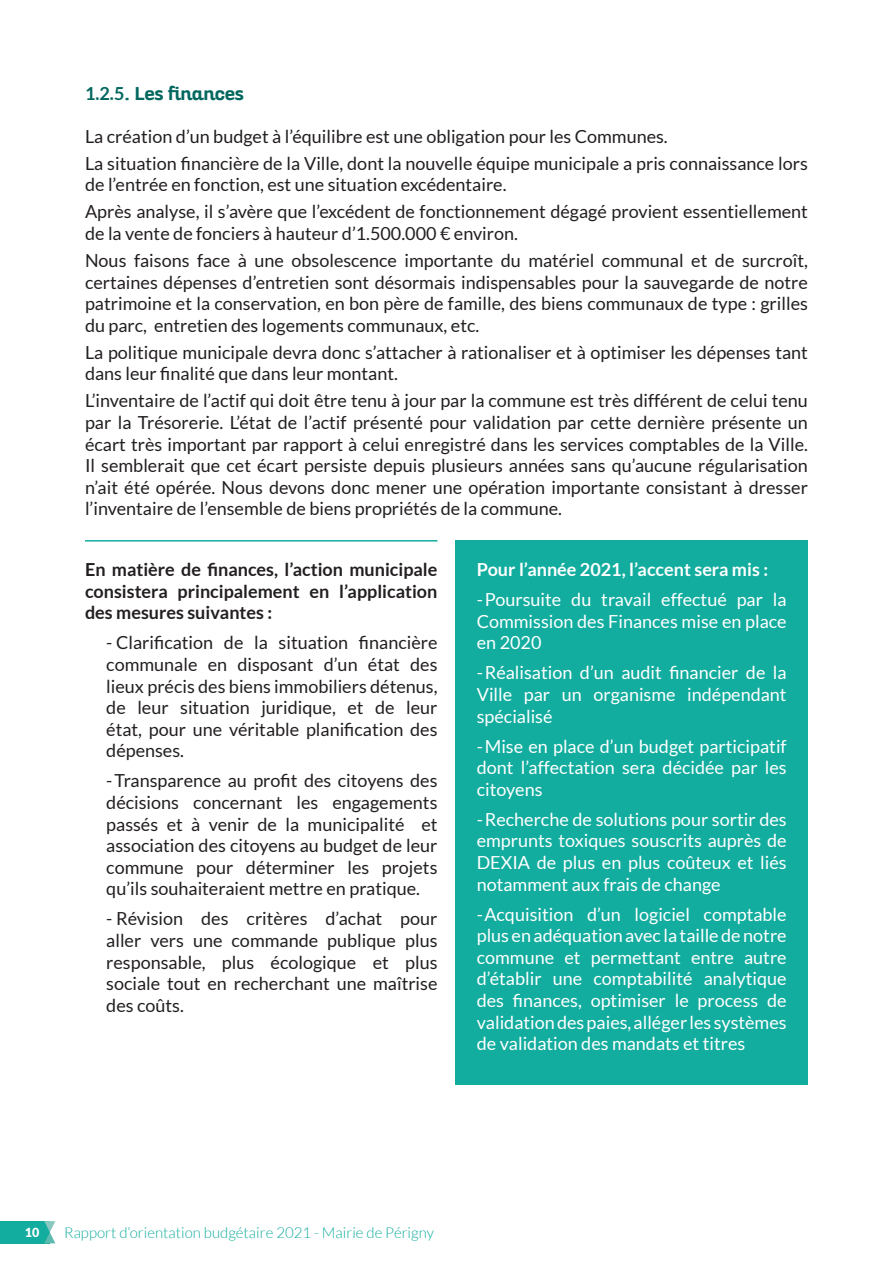
<style>
.page{position:relative;width:893px;height:1263px;background:#fff}
.page>*{position:absolute;margin:0;border:0;box-sizing:border-box;transform-origin:0 0}
.t1{font:18px/21.6px "Lato";color:#231f20;text-align:justify}
.t2{font:18px/21.6px "Lato";color:#fff;text-align:justify}
.t3{font:700 18px/21.6px "Lato";color:#231f20;text-align:justify}
.t4{font:700 18px "Lato";color:#fff}
.t5{font:700 18px "Altair";color:#02675f}
.t6{font:300 15px "Lato";color:#12ad9f}
.t7{font:900 12.45px "Lato";color:#fff}
.s1{font-family:"Lato"}
</style>
<div class="page">
<div style="left:0;top:1221px;width:50px;height:22px;background:#12ad9f"></div>
<svg style="left:44px;top:1221px;width:11px;height:22px"></svg>
<div style="left:455px;top:540px;width:353px;height:544px;background:#12ad9f"></div>
<hr style="left:85px;top:540px;width:352px;height:2px;background:#12ad9f">
<p class="t5" style="left:85px;top:82px;width:161px"><span class="s1">1.2.5</span>. Les finances</p>
<p class="t1" style="left:85px;top:125px;width:584px">La création d’un budget à l’équilibre est une obligation pour les Communes.</p>
<p class="t1" style="left:85px;top:152px;width:724px">La situation financière de la Ville, dont la nouvelle équipe municipale a pris connaissance lors de l’entrée en fonction, est une situation excédentaire.</p>
<p class="t1" style="left:85px;top:201px;width:724px">Après analyse, il s’avère que l’excédent de fonctionnement dégagé provient essentiellement de la vente de fonciers à hauteur d’1.500.000 € environ.</p>
<p class="t1" style="left:85px;top:249px;width:724px">Nous faisons face à une obsolescence importante du matériel communal et de surcroît, certaines dépenses d’entretien sont désormais indispensables pour la sauvegarde de notre patrimoine et la conservation, en bon père de famille, des biens communaux de type : grilles du parc, entretien des logements communaux, etc.</p>
<p class="t1" style="left:85px;top:341px;width:724px">La politique municipale devra donc s’attacher à rationaliser et à optimiser les dépenses tant dans leur finalité que dans leur montant.</p>
<p class="t1" style="left:85px;top:390px;width:724px">L’inventaire de l’actif qui doit être tenu à jour par la commune est très différent de celui tenu par la Trésorerie. L’état de l’actif présenté pour validation par cette dernière présente un écart très important par rapport à celui enregistré dans les services comptables de la Ville.<br>Il semblerait que cet écart persiste depuis plusieurs années sans qu’aucune régularisation n’ait été opérée. Nous devons donc mener une opération importante consistant à dresser l’inventaire de l’ensemble de biens propriétés de la commune.</p>
<p class="t3" style="left:85px;top:558px;width:354px">En matière de finances, l’action municipale consistera principalement en l’application des mesures suivantes :</p>
<p class="t1" style="left:106px;top:632px;width:333px">- Clarification de la situation financière communale en disposant d’un état des lieux précis des biens immobiliers détenus, de leur situation juridique, et de leur état, pour une véritable planification des dépenses.</p>
<p class="t1" style="left:106px;top:770px;width:333px">-Transparence au profit des citoyens des décisions concernant les engagements passés et à venir de la municipalité et association des citoyens au budget de leur commune pour déterminer les projets qu’ils souhaiteraient mettre en pratique.</p>
<p class="t1" style="left:106px;top:908px;width:333px">- Révision des critères d’achat pour aller vers une commande publique plus responsable, plus écologique et plus sociale tout en recherchant une maîtrise des coûts.</p>
<p class="t4" style="left:477px;top:559px;width:293px">Pour l’année 2021, l’accent sera mis :</p>
<p class="t2" style="left:477px;top:589px;width:311px">-Poursuite du travail effectué par la Commission des Finances mise en place en 2020</p>
<p class="t2" style="left:477px;top:662px;width:311px">-Réalisation d’un audit financier de la Ville par un organisme indépendant spécialisé</p>
<p class="t2" style="left:477px;top:735px;width:311px">-Mise en place d’un budget participatif dont l’affectation sera décidée par les citoyens</p>
<p class="t2" style="left:477px;top:808px;width:311px">-Recherche de solutions pour sortir des emprunts toxiques souscrits auprès de DEXIA de plus en plus coûteux et liés notamment aux frais de change</p>
<p class="t2" style="left:477px;top:903px;width:311px">-Acquisition d’un logiciel comptable plus en adéquation avec la taille de notre commune et permettant entre autre d’établir une comptabilité analytique des finances, optimiser le process de validation des paies, alléger les systèmes de validation des mandats et titres</p>
<p class="t7" style="left:25px;top:1225px;width:16px">10</p>
<p class="t6" style="left:64px;top:1225px;width:371px">Rapport d’orientation budgétaire 2021 - Mairie de Périgny</p>
</div>
